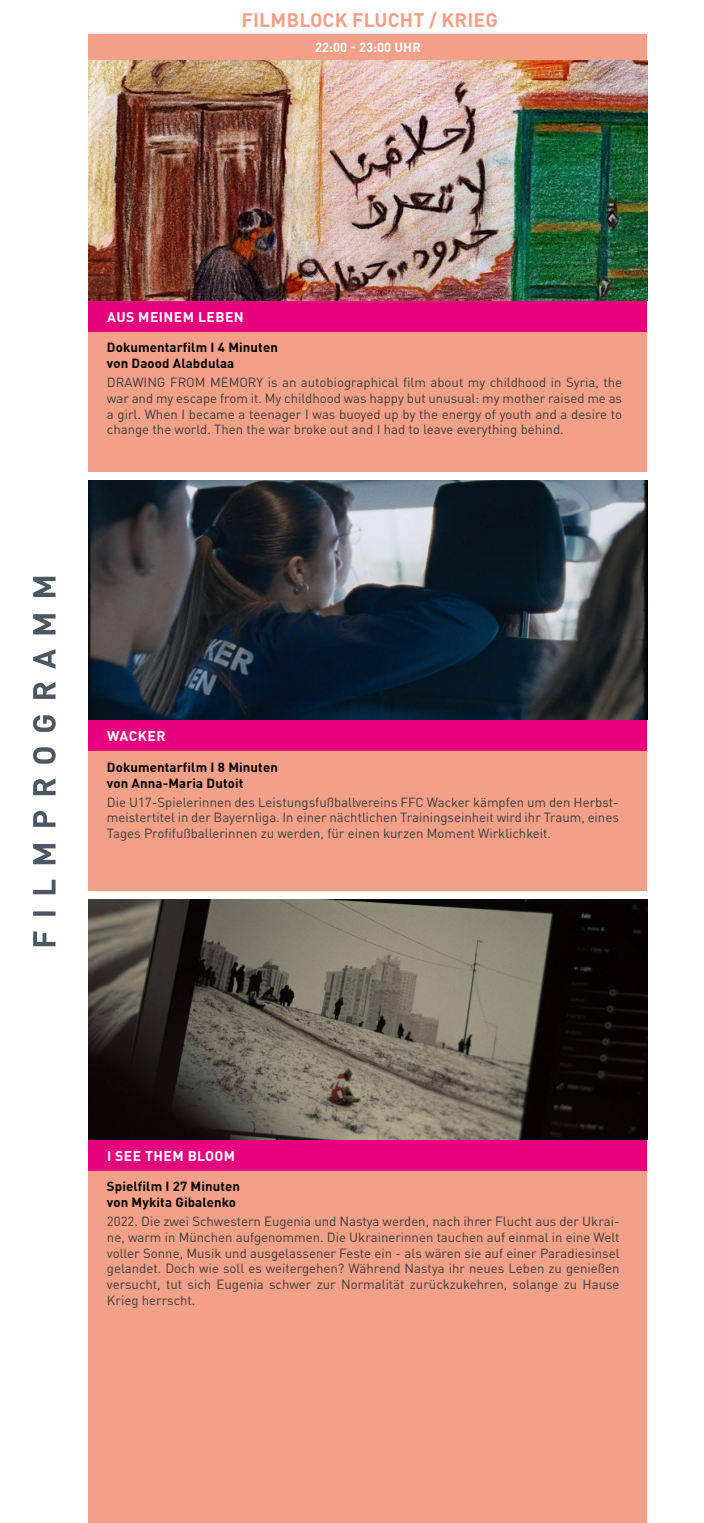
<style>
.page{position:relative;width:704px;height:1523px;background:#fff}
.page>*{position:absolute;margin:0;border:0;box-sizing:border-box;transform-origin:0 0}
.t1{font:700 19.31px "DINOT";letter-spacing:.01em;color:#f3a088}
.t2{font:700 13.94px "DINOT";letter-spacing:.03em;color:#fff}
.t3{font:13.12px/15.8px "DINOT";color:#3c3c3b;text-align:justify}
.t4{font:700 13.12px/15.8px "DINOT";letter-spacing:.01em;color:#000}
.t5{font:700 13px "DINOT";color:#fff}
</style>
<div class="page">
<svg style="left:33px;top:577px;width:23px;height:369px"></svg>
<div style="left:89px;top:300px;width:557px;height:32px;background:#e6007d"></div>
<div style="left:89px;top:34px;width:558px;height:30px;background:#f3a088"></div>
<div style="left:89px;top:332px;width:557px;height:139px;background:#f3a088"></div>
<img style="left:89px;top:61px;width:557px;height:239px">
<div style="left:89px;top:720px;width:557px;height:31px;background:#e6007d"></div>
<div style="left:89px;top:751px;width:557px;height:140px;background:#f3a088"></div>
<img style="left:89px;top:480px;width:557px;height:240px">
<div style="left:89px;top:1139px;width:557px;height:32px;background:#e6007d"></div>
<div style="left:89px;top:1171px;width:557px;height:351px;background:#f3a088"></div>
<img style="left:89px;top:900px;width:557px;height:239px">
<h1 class="t1" style="left:241px;top:7px;width:258px">FILMBLOCK FLUCHT / KRIEG</h1>
<p class="t5" style="left:315px;top:39px;width:107px">22:00 - 23:00 UHR</p>
<p class="t2" style="left:107px;top:307px;width:138px">AUS MEINEM LEBEN</p>
<p class="t4" style="left:107px;top:339px;width:172px">Dokumentarfilm I 4 Minuten von Daood Alabdulaa</p>
<p class="t3" style="left:107px;top:374px;width:516px">DRAWING FROM MEMORY is an autobiographical film about my childhood in Syria, the war and my escape from it. My childhood was happy but unusual: my mother raised me as a girl. When I became a teenager I was buoyed up by the energy of youth and a desire to change the world. Then the war broke out and I had to leave everything behind.</p>
<p class="t2" style="left:107px;top:727px;width:60px">WACKER</p>
<p class="t4" style="left:107px;top:759px;width:172px">Dokumentarfilm I 8 Minuten von Anna-Maria Dutoit</p>
<p class="t3" style="left:107px;top:793px;width:513px">Die U17-Spielerinnen des Leistungsfußballvereins FFC Wacker kämpfen um den Herbst&shy;meistertitel in der Bayernliga. In einer nächtlichen Trainingseinheit wird ihr Traum, eines Tages Profifußballerinnen zu werden, für einen kurzen Moment Wirklichkeit.</p>
<p class="t2" style="left:107px;top:1146px;width:130px">I SEE THEM BLOOM</p>
<p class="t4" style="left:107px;top:1178px;width:135px">Spielfilm I 27 Minuten von Mykita Gibalenko</p>
<p class="t3" style="left:107px;top:1213px;width:514px">2022. Die zwei Schwestern Eugenia und Nastya werden, nach ihrer Flucht aus der Ukrai&shy;ne, warm in München aufgenommen. Die Ukrainerinnen tauchen auf einmal in eine Welt voller Sonne, Musik und ausgelassener Feste ein - als wären sie auf einer Paradiesinsel gelandet. Doch wie soll es weitergehen? Während Nastya ihr neues Leben zu genießen versucht, tut sich Eugenia schwer zur Normalität zurückzukehren, solange zu Hause Krieg herrscht.</p>
</div>
